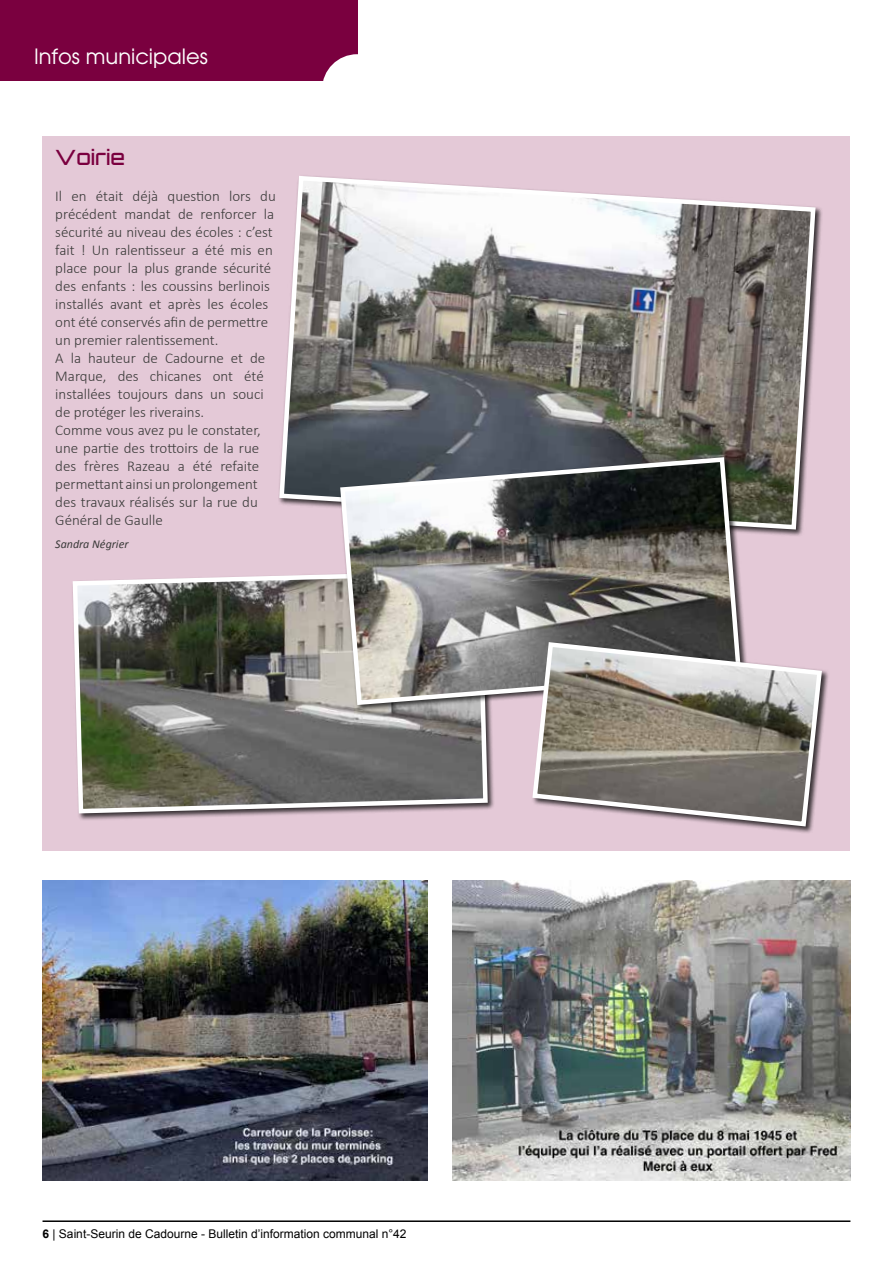
<style>
.page{position:relative;width:893px;height:1263px;background:#fff}
.page>*{position:absolute;margin:0;border:0;box-sizing:border-box;transform-origin:0 0}
.t1{font:21px "Avant Garde";color:#fff}
.t2{font:500 21px "Orbitron";color:#7a003f}
.t3{font:300 15px/18px "Calibri";color:#3a3a39}
.t4{font:12px "Arial";color:#000}
.t5{font:italic 12px "Calibri";color:#3a3a39}
.s1{font-weight:700}
</style>
<div class="page">
<hr style="left:43px;top:1220px;width:807px;height:2px;background:#000">
<div style="left:0;top:0;width:357px;height:81px;background:#7a003f"></div>
<div style="left:322px;top:54px;width:70px;height:70px;background:#fff;border-radius:50%"></div>
<img style="left:43px;top:880px;width:385px;height:301px">
<img style="left:452px;top:880px;width:398px;height:301px">
<div style="left:43px;top:136px;width:807px;height:714px;background:#e4c9d7"></div>
<div style="left:72px;top:569px;width:423px;height:252px;background:#000;opacity:.75"></div>
<svg style="left:72px;top:569px;width:418px;height:247px;background:#797872"></svg>
<svg style="left:279px;top:176px;width:539px;height:356px;background:#959291"></svg>
<svg style="left:338px;top:455px;width:406px;height:252px;background:#7d7c7a"></svg>
<div style="left:531px;top:641px;width:298px;height:193px;background:#000;opacity:.75"></div>
<svg style="left:530px;top:640px;width:294px;height:189px;background:#9b938f"></svg>
<h1 class="t1" style="left:34px;top:43px;width:175px">Infos municipales</h1>
<h1 class="t2" style="left:55px;top:144px;width:71px">Voirie</h1>
<p class="t3" style="left:55px;top:186px;width:222px">Il en était déjà question lors du précédent mandat de renforcer la sécurité au niveau des écoles : c’est fait ! Un ralentisseur a été mis en place pour la plus grande sécurité des enfants : les coussins berlinois installés avant et après les écoles ont été conservés afin de permettre un premier ralentissement.<br>A la hauteur de Cadourne et de<br>Marque, des chicanes ont été installées toujours dans un souci de protéger les riverains.<br>Comme vous avez pu le constater, une partie des trottoirs de la rue des frères Razeau a été refaite permettant ainsi un prolongement des travaux réalisés sur la rue du<br>Général de Gaulle</p>
<p class="t5" style="left:55px;top:535px;width:75px">Sandra Négrier</p>
<p class="t4" style="left:43px;top:1225px;width:366px"><span class="s1">6</span> | Saint-Seurin de Cadourne - Bulletin d’information communal n°42</p>
</div>
